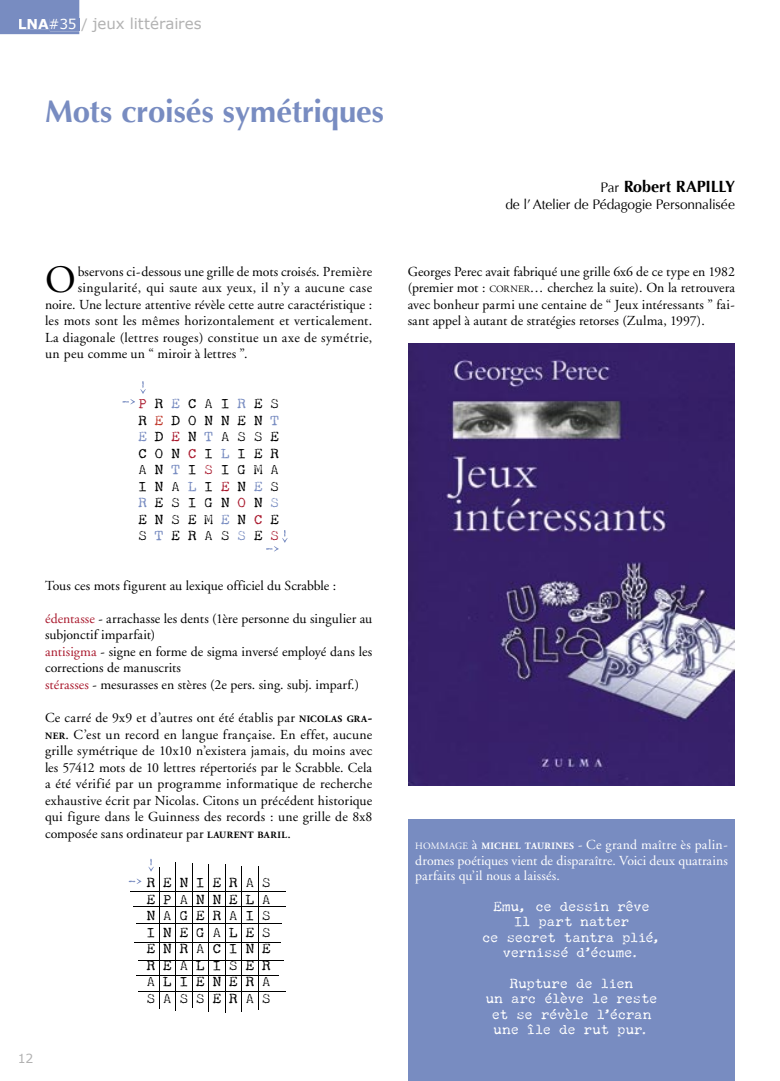
<style>
.page{position:relative;width:780px;height:1081px;background:#fff}
.page>*{position:absolute;margin:0;border:0;box-sizing:border-box;transform-origin:0 0}
.t1{font:38.62px "Adobe Garamond";color:#000}
.t2{font:700 31.25px "Optima";letter-spacing:-.005em;color:#788cc1}
.t3{font:700 16.25px "Optima";letter-spacing:-.01em;color:#000}
.t4{font:15px "Verdana";letter-spacing:-.005em;color:#b2b2b2}
.t5{font:13.75px/16.5px "Adobe Garamond";letter-spacing:.01em;color:#000;text-align:justify}
.t6{font:13.75px/16.5px "P22 Typewriter";color:#000;text-align:justify}
.t7{font:13.75px/15.4px "P22 Typewriter";letter-spacing:-.01em;color:#fff;text-align:center}
.t8{font:13.75px/15.4px "Adobe Garamond";letter-spacing:.005em;color:#fff;text-align:justify}
.t9{font:13.75px "Adobe Garamond";letter-spacing:.03em;color:#000}
.t10{font:13.75px "Optima";letter-spacing:-.015em;color:#000}
.t11{font:12.5px "Verdana";color:#b2b2b2}
.s1{font-weight:700;font-size:13.75px;color:#fff}
.s2{font-size:13.75px}
.s3{color:#a9192d}
.s4{color:#788cc1}
.s5{color:#c0382b}
.s6{font-weight:700;font-size:9.62px}
.s7{font-weight:700}
.s8{font-weight:400;font-size:13.75px}
.s9{font-size:9.62px}
</style>
<div class="page">
<div style="left:0;top:0;width:79px;height:34px;background:#788cc1"></div>
<div style="left:19px;top:19px;width:30px;height:10px;background:#788cc1"></div>
<div style="left:50px;top:19px;width:29px;height:12px;background:#788cc1"></div>
<div style="left:408px;top:819px;width:327px;height:262px;background:#788cc1"></div>
<img style="left:408px;top:343px;width:326px;height:442px">
<svg style="left:122px;top:381px;width:24px;height:23px"></svg>
<svg style="left:266px;top:530px;width:21px;height:21px"></svg>
<hr style="left:130px;top:891px;width:155px;height:1px;background:#000">
<hr style="left:133px;top:906px;width:153px;height:1px;background:#000">
<hr style="left:136px;top:923px;width:146px;height:1px;background:#000">
<hr style="left:134px;top:942px;width:147px;height:1px;background:#000">
<hr style="left:139px;top:960px;width:145px;height:1px;background:#000">
<hr style="left:136px;top:975px;width:143px;height:1px;background:#000">
<hr style="left:139px;top:991px;width:147px;height:1px;background:#000">
<hr style="left:159px;top:866px;width:1px;height:142px;background:#000">
<hr style="left:175px;top:862px;width:1px;height:148px;background:#000">
<hr style="left:192px;top:863px;width:1px;height:145px;background:#000">
<hr style="left:208px;top:865px;width:1px;height:147px;background:#000">
<hr style="left:225px;top:865px;width:1px;height:148px;background:#000">
<hr style="left:241px;top:866px;width:1px;height:146px;background:#000">
<hr style="left:258px;top:866px;width:1px;height:143px;background:#000">
<svg style="left:129px;top:878px;width:12px;height:6px"></svg>
<svg style="left:148px;top:859px;width:6px;height:12px"></svg>
<p class="t4" style="left:18px;top:14px;width:185px"><span class="s1">LNA</span><span class="s2">#35 /</span> jeux littéraires</p>
<h2 class="t2" style="left:45px;top:93px;width:340px">Mots croisés symétriques</h2>
<h1 class="t1" style="left:45px;top:259px;width:32px">O</h1>
<p class="t5" style="left:78px;top:264px;width:296px">bservons ci-dessous une grille de mots croisés. Première</p>
<p class="t9" style="left:78px;top:281px;width:296px">singularité, qui saute aux yeux, il n’y a aucune case</p>
<p class="t5" style="left:45px;top:297px;width:329px">noire. Une lecture attentive révèle cette autre caractéristique :</p>
<p class="t5" style="left:45px;top:313px;width:328px">les mots sont les mêmes horizontalement et verticalement.</p>
<p class="t5" style="left:45px;top:330px;width:329px">La diagonale (lettres rouges) constitue un axe de symétrie,</p>
<p class="t5" style="left:45px;top:346px;width:204px">un peu comme un “ miroir à lettres ”.</p>
<p class="t6" style="left:138px;top:395px;width:142px"><span class="s3">P</span> R <span class="s4">E</span> C A I <span class="s4">R</span> E S R <span class="s5">E</span> D O N N E N <span class="s4">T E</span> D <span class="s3">E</span> N <span class="s4">T</span> A S S E C O N <span class="s3">C</span> I <span class="s4">L</span> I E R A N <span class="s4">T</span> I <span class="s3">S</span> I G M A I N A <span class="s4">L</span> I <span class="s3">E</span> N <span class="s4">E</span> S <span class="s4">R</span> E S I G N <span class="s3">O</span> N <span class="s4">S </span>E N S E M <span class="s4">E</span> N <span class="s3">C</span> E S <span class="s4">T</span> E R A S <span class="s4">S</span> E <span class="s3">S</span></p>
<p class="t5" style="left:45px;top:577px;width:293px">Tous ces mots figurent au lexique officiel du Scrabble :</p>
<p class="t5" style="left:45px;top:610px;width:329px;text-align:left"><span class="s3">édentasse</span> - arrachasse les dents (1ère personne du singulier au subjonctif imparfait)<br><span class="s3">antisigma</span> - signe en forme de sigma inversé employé dans les corrections de manuscrits<br><span class="s3">stérasses</span> - mesurasses en stères (2e pers. sing. subj. imparf.)</p>
<p class="t5" style="left:45px;top:710px;width:329px">Ce carré de 9x9 et d’autres ont été établis par <span class="s6">NICOLAS GRA</span><span class="s7">-</span><span class="s6">NER</span>. C’est un record en langue française. En effet, aucune grille symétrique de 10x10 n’existera jamais, du moins avec les 57412 mots de 10 lettres répertoriés par le Scrabble. Cela a été vérifié par un programme informatique de recherche exhaustive écrit par Nicolas. Citons un précédent historique qui figure dans le Guinness des records : une grille de 8x8 composée sans ordinateur par <span class="s6">LAURENT BARIL</span>.</p>
<p class="t6" style="left:147px;top:874px;width:125px">R E N I E R A S E P A N N E L A N A G E R A I S I N E G A L E S E N R A C I N E R E A L I S E R A L I E N E R A S A S S E R A S</p>
<p class="t11" style="left:18px;top:1050px;width:17px">12</p>
<p class="t3" style="left:600px;top:177px;width:136px"><span class="s8">Par</span> Robert RAPILLY</p>
<p class="t10" style="left:505px;top:196px;width:231px">de l’ Atelier de Pédagogie Personnalisée</p>
<p class="t5" style="left:407px;top:264px;width:329px">Georges Perec avait fabriqué une grille 6x6 de ce type en 1982 (premier mot : <span class="s9">CORNER</span>… cherchez la suite). On la retrouvera avec bonheur parmi une centaine de “ Jeux intéressants ” fai&shy;sant appel à autant de stratégies retorses (Zulma, 1997).</p>
<p class="t8" style="left:415px;top:838px;width:314px"><span class="s9">HOMMAGE</span> à <span class="s6">MICHEL TAURINES</span> - Ce grand maître ès palin&shy;dromes poétiques vient de disparaître. Voici deux quatrains parfaits qu’il nous a laissés.</p>
<p class="t7" style="left:482px;top:898px;width:181px">Emu, ce dessin rêve<br>Il part natter<br>ce secret tantra plié, vernissé d’écume.</p>
<p class="t7" style="left:485px;top:975px;width:173px">Rupture de lien<br>un arc élève le reste et se révèle l’écran une île de rut pur.</p>
</div>
